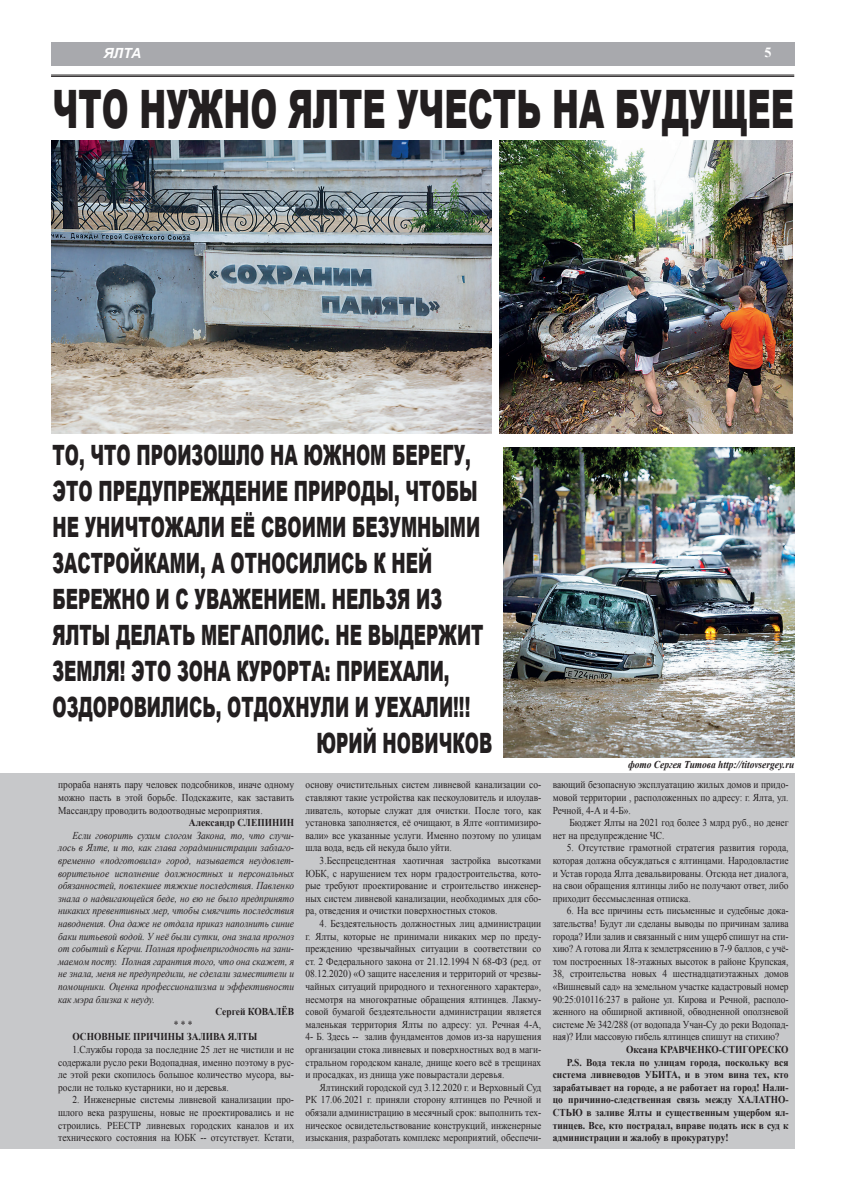
<style>
.page{position:relative;width:851px;height:1191px;background:#fff}
.page>*{position:absolute;margin:0;border:0;box-sizing:border-box;transform-origin:0 0}
.t1{font:900 53px "Arial";color:#231f20;scale:.61 1}
.t2{font:900 28px "Arial";color:#231f20;scale:.61 1}
.t3{font:italic 700 14px "Arial";color:#fff}
.t4{font:700 14px "Times New Roman";color:#fff}
.t5{font:10.5px/12.6px "Times New Roman";color:#231f20;text-align:justify;scale:.9 1}
.t6{font:italic 10.5px/12.6px "Times New Roman";color:#231f20;text-align:justify;scale:.9 1}
.t7{font:700 10.5px "Times New Roman";color:#231f20;scale:.9 1}
.t8{font:italic 700 10.5px "Times New Roman";color:#231f20;scale:.9 1}
</style>
<div class="page">
<div style="left:51px;top:43px;width:743px;height:23px;background:#a8a9ad"></div>
<hr style="left:51px;top:75px;width:743px;height:1px;background:#231f20">
<hr style="left:51px;top:76px;width:743px;height:1px;background:#231f20">
<div style="left:0;top:773px;width:794px;height:375px;background:#c7c8ca"></div>
<img style="left:499px;top:140px;width:293px;height:293px">
<img style="left:52px;top:140px;width:439px;height:293px">
<img style="left:503px;top:447px;width:291px;height:310px">
<h3 class="t3" style="left:103px;top:43px;width:39px">ЯЛТА</h3>
<h3 class="t4" style="left:764px;top:43px;width:8px">5</h3>
<h1 class="t1" style="left:53px;top:71px;width:1217px">ЧТО НУЖНО ЯЛТЕ УЧЕСТЬ НА БУДУЩЕЕ</h1>
<h2 class="t2" style="left:53px;top:434px;width:687px">ТО, ЧТО ПРОИЗОШЛО НА ЮЖНОМ БЕРЕГУ,</h2>
<h2 class="t2" style="left:53px;top:470px;width:698px">ЭТО ПРЕДУПРЕЖДЕНИЕ ПРИРОДЫ, ЧТОБЫ</h2>
<h2 class="t2" style="left:53px;top:506px;width:702px">НЕ УНИЧТОЖАЛИ ЕЁ СВОИМИ БЕЗУМНЫМИ</h2>
<h2 class="t2" style="left:53px;top:542px;width:624px">ЗАСТРОЙКАМИ, А ОТНОСИЛИСЬ К НЕЙ</h2>
<h2 class="t2" style="left:53px;top:578px;width:640px">БЕРЕЖНО И С УВАЖЕНИЕМ. НЕЛЬЗЯ ИЗ</h2>
<h2 class="t2" style="left:53px;top:614px;width:708px">ЯЛТЫ ДЕЛАТЬ МЕГАПОЛИС. НЕ ВЫДЕРЖИТ</h2>
<h2 class="t2" style="left:53px;top:650px;width:652px">ЗЕМЛЯ! ЭТО ЗОНА КУРОРТА: ПРИЕХАЛИ,</h2>
<h2 class="t2" style="left:53px;top:686px;width:686px">ОЗДОРОВИЛИСЬ, ОТДОХНУЛИ И УЕХАЛИ!!!</h2>
<h2 class="t2" style="left:316px;top:722px;width:290px">ЮРИЙ НОВИЧКОВ</h2>
<p class="t5" style="left:58px;top:778px;width:263px">прораба нанять пару человек подсобников, иначе одному можно пасть в этой борьбе. Подскажите, как заставить Массандру проводить водоотводные мероприятия.</p>
<p class="t7" style="left:189px;top:815px;width:118px">Александр СЛЕПИНИН</p>
<p class="t6" style="left:58px;top:828px;width:263px;text-indent:14px">Если говорить сухим слогом Закона, то, что случи&shy;лось в Ялте, и то, как глава горадминистрации заблаго&shy;временно «подготовила» город, называется неудовлет&shy;ворительное исполнение должностных и персональных обязанностей, повлекшее тяжкие последствия. Павленко знала о надвигающейся беде, но ею не было предпринято никаких превентивных мер, чтобы смягчить последствия наводнения. Она даже не отдала приказ наполнить синие баки питьевой водой. У неё были сутки, она знала прогноз от событий в Керчи. Полная профнепригодность на зани&shy;маемом посту. Полная гарантия того, что она скажет, я не знала, меня не предупредили, не сделали заместители и помощники. Оценка профессионализма и эффективности как мэра близка к неуду.</p>
<p class="t7" style="left:215px;top:1004px;width:89px">Сергей КОВАЛЁВ</p>
<p class="t5" style="left:174px;top:1017px;width:22px">* * *</p>
<p class="t7" style="left:72px;top:1029px;width:207px">ОСНОВНЫЕ ПРИЧИНЫ ЗАЛИВА ЯЛТЫ</p>
<p class="t5" style="left:58px;top:1043px;width:263px;text-indent:14px">1.Службы города за последние 25 лет не чистили и не содержали русло реки Водопадная, именно поэтому в рус&shy;ле этой реки скопилось большое количество мусора, вы&shy;росли не только кустарники, но и деревья.</p>
<p class="t5" style="left:58px;top:1093px;width:263px;text-indent:14px">2. Инженерные системы ливневой канализации про&shy;шлого века разрушены, новые не проектировались и не строились. РЕЕСТР ливневых городских каналов и их технического состояния на ЮБК -- отсутствует. Кстати,</p>
<p class="t5" style="left:305px;top:778px;width:263px">основу очистительных систем ливневой канализации со&shy;ставляют такие устройства как пескоуловитель и илоулав&shy;ливатель, которые служат для очистки. После того, как установка заполняется, её очищают, в Ялте «оптимизиро&shy;вали» все указанные услуги. Именно поэтому по улицам шла вода, ведь ей некуда было уйти.</p>
<p class="t5" style="left:305px;top:854px;width:263px;text-indent:14px">3.Беспрецедентная хаотичная застройка высотками ЮБК, с нарушением тех норм градостроительства, кото&shy;рые требуют проектирование и строительство инженер&shy;ных систем ливневой канализации, необходимых для сбо&shy;ра, отведения и очистки поверхностных стоков.</p>
<p class="t5" style="left:305px;top:917px;width:263px;text-indent:14px">4. Бездеятельность должностных лиц администрации г. Ялты, которые не принимали никаких мер по преду&shy;преждению чрезвычайных ситуации в соответствии со ст. 2 Федерального закона от 21.12.1994 N 68-ФЗ (ред. от 08.12.2020) «О защите населения и территорий от чрезвы&shy;чайных ситуаций природного и техногенного характера», несмотря на многократные обращения ялтинцев. Лакму&shy;совой бумагой бездеятельности администрации является маленькая территория Ялты по адресу: ул. Речная 4-А, 4- Б. Здесь -- залив фундаментов домов из-за нарушения организации стока ливневых и поверхностных вод в маги&shy;стральном городском канале, днище коего всё в трещинах и просадках, из днища уже повырастали деревья.</p>
<p class="t5" style="left:305px;top:1080px;width:263px;text-indent:14px">Ялтинский городской суд 3.12.2020 г. и Верховный Суд РК 17.06.2021 г. приняли сторону ялтинцев по Речной и обязали администрацию в месячный срок: выполнить тех&shy;ническое освидетельствование конструкций, инженерные изыскания, разработать комплекс мероприятий, обеспечи-</p>
<p class="t8" style="left:628px;top:757px;width:186px">фото Сергея Титова http://titovsergey.ru</p>
<p class="t5" style="left:552px;top:778px;width:263px">вающий безопасную эксплуатацию жилых домов и придо&shy;мовой территории , расположенных по адресу: г. Ялта, ул.<br>Речной, 4-А и 4-Б».</p>
<p class="t5" style="left:552px;top:816px;width:263px;text-indent:17px">Бюджет Ялты на 2021 год более 3 млрд руб., но денег нет на предупреждение ЧС.</p>
<p class="t5" style="left:552px;top:841px;width:263px;text-indent:14px">5. Отсутствие грамотной стратегия развития города, которая должна обсуждаться с ялтинцами. Народовластие и Устав города Ялта девальвированы. Отсюда нет диалога, на свои обращения ялтинцы либо не получают ответ, либо приходит бессмысленная отписка.</p>
<p class="t5" style="left:552px;top:904px;width:263px;text-indent:14px">6. На все причины есть письменные и судебные дока&shy;зательства! Будут ли сделаны выводы по причинам залива города? Или залив и связанный с ним ущерб спишут на сти&shy;хию? А готова ли Ялта к землетрясению в 7-9 баллов, с учё&shy;том построенных 18-этажных высоток в районе Крупская, 38, строительства новых 4 шестнадцатиэтажных домов «Вишневый сад» на земельном участке кадастровый номер 90:25:010116:237 в районе ул. Кирова и Речной, располо&shy;женного на обширной активной, обводненной оползневой системе № 342/288 (от водопада Учан-Су до реки Водопад&shy;ная)? Или массовую гибель ялтинцев спишут на стихию?</p>
<p class="t7" style="left:626px;top:1042px;width:182px">Оксана КРАВЧЕНКО-СТИГОРЕСКО</p>
<p class="t7" style="left:566px;top:1054px;width:248px">P.S. Вода текла по улицам города, поскольку вся</p>
<p class="t7" style="left:552px;top:1067px;width:263px">система ливневодов УБИТА, и в этом вина тех, кто</p>
<p class="t7" style="left:552px;top:1080px;width:263px">зарабатывает на городе, а не работает на город! Нали-</p>
<p class="t7" style="left:552px;top:1092px;width:263px">цо причинно-следственная связь между ХАЛАТНО-</p>
<p class="t7" style="left:552px;top:1105px;width:263px">СТЬЮ в заливе Ялты и существенным ущербом ял-</p>
<p class="t7" style="left:552px;top:1117px;width:263px">тинцев. Все, кто пострадал, вправе подать иск в суд к</p>
<p class="t7" style="left:552px;top:1130px;width:197px">администрации и жалобу в прокуратуру!</p>
</div>
